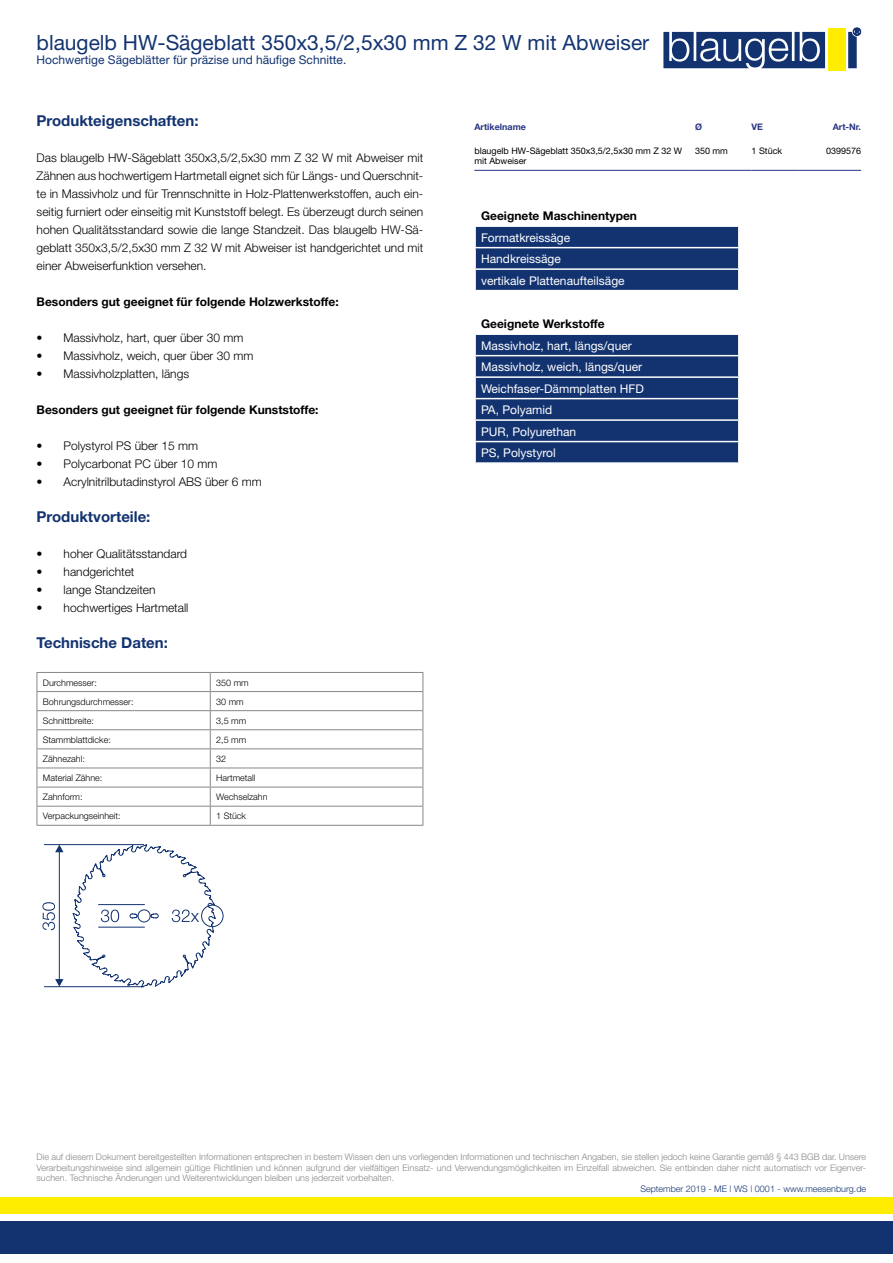
<style>
.page{position:relative;width:893px;height:1263px;background:#fff}
.page>*{position:absolute;margin:0;border:0;box-sizing:border-box;transform-origin:0 0}
.t1{font:21px "Helvetica Neue";color:#133370}
.t2{font:700 15px "Helvetica Neue";color:#133370}
.t3{font:300 12px/18px "Helvetica Neue";color:#000;text-align:justify}
.t4{font:12px/21.5px "Helvetica Neue";color:#fff}
.t5{font:700 12px "Helvetica Neue";color:#000}
.t6{font:12px "Helvetica Neue";color:#133370}
.t7{font:300 9px/10.8px "Helvetica Neue";color:#878787;text-align:justify}
.t8{font:300 9px "Helvetica Neue";color:#000}
.t9{font:9px/10.8px "Helvetica Neue";color:#000}
.t10{font:300 9px "Helvetica Neue";color:#133370}
.t11{font:700 9px "Helvetica Neue";color:#283583}
</style>
<div class="page">
<div style="left:0;top:1222px;width:893px;height:32px;background:#133370"></div>
<div style="left:0;top:1197px;width:893px;height:17px;background:#ffed00"></div>
<svg style="left:663px;top:28px;width:198px;height:40px"></svg>
<div style="left:828px;top:29px;width:17px;height:42px;background:#ffed00"></div>
<hr style="left:37px;top:672px;width:173px;height:1px;background:#878787">
<hr style="left:210px;top:672px;width:213px;height:1px;background:#878787">
<svg style="left:210px;top:673px;width:1px;height:152px"></svg>
<hr style="left:37px;top:691px;width:173px;height:1px;background:#878787">
<hr style="left:210px;top:691px;width:213px;height:1px;background:#878787">
<hr style="left:37px;top:710px;width:173px;height:1px;background:#878787">
<hr style="left:210px;top:710px;width:213px;height:1px;background:#878787">
<hr style="left:37px;top:729px;width:173px;height:1px;background:#878787">
<hr style="left:210px;top:729px;width:213px;height:1px;background:#878787">
<hr style="left:37px;top:748px;width:173px;height:1px;background:#878787">
<hr style="left:210px;top:748px;width:213px;height:1px;background:#878787">
<hr style="left:37px;top:768px;width:173px;height:1px;background:#878787">
<hr style="left:210px;top:768px;width:213px;height:1px;background:#878787">
<hr style="left:37px;top:787px;width:173px;height:1px;background:#878787">
<hr style="left:210px;top:787px;width:213px;height:1px;background:#878787">
<hr style="left:37px;top:806px;width:173px;height:1px;background:#878787">
<svg style="left:37px;top:673px;width:1px;height:152px"></svg>
<hr style="left:210px;top:806px;width:213px;height:1px;background:#878787">
<svg style="left:423px;top:673px;width:1px;height:152px"></svg>
<hr style="left:37px;top:825px;width:173px;height:1px;background:#878787">
<hr style="left:210px;top:825px;width:213px;height:1px;background:#878787">
<hr style="left:44px;top:844px;width:100px;height:1px;background:#133370">
<hr style="left:44px;top:986px;width:100px;height:1px;background:#133370">
<hr style="left:59px;top:851px;width:1px;height:129px;background:#133370">
<svg style="left:55px;top:845px;width:9px;height:7px"></svg>
<svg style="left:55px;top:979px;width:9px;height:8px"></svg>
<svg style="left:42px;top:902px;width:13px;height:28px"></svg>
<div style="left:201px;top:905px;width:23px;height:22px;border:1px solid #133370;border-radius:50%"></div>
<svg style="left:73px;top:844px;width:143px;height:143px"></svg>
<hr style="left:474px;top:170px;width:221px;height:1px;background:#283583">
<hr style="left:695px;top:170px;width:57px;height:1px;background:#283583">
<hr style="left:752px;top:170px;width:47px;height:1px;background:#283583">
<hr style="left:799px;top:170px;width:62px;height:1px;background:#283583">
<div style="left:476px;top:227px;width:262px;height:63px;background:#133370"></div>
<hr style="left:474px;top:247px;width:266px;height:1px;background:#fff">
<hr style="left:474px;top:268px;width:266px;height:2px;background:#fff">
<div style="left:476px;top:335px;width:262px;height:127px;background:#133370"></div>
<hr style="left:474px;top:355px;width:266px;height:1px;background:#fff">
<hr style="left:474px;top:376px;width:266px;height:2px;background:#fff">
<hr style="left:474px;top:398px;width:266px;height:1px;background:#fff">
<hr style="left:474px;top:419px;width:266px;height:2px;background:#fff">
<hr style="left:474px;top:441px;width:266px;height:1px;background:#fff">
<h1 class="t1" style="left:37px;top:30px;width:614px">blaugelb HW-Sägeblatt 350x3,5/2,5x30 mm Z 32 W mit Abweiser</h1>
<p class="t6" style="left:37px;top:53px;width:311px">Hochwertige Sägeblätter für präzise und häufige Schnitte.</p>
<p class="t2" style="left:37px;top:111px;width:163px">Produkteigenschaften:</p>
<p class="t3" style="left:37px;top:148px;width:388px">Das blaugelb HW-Sägeblatt 350x3,5/2,5x30 mm Z 32 W mit Abweiser mit Zähnen aus hochwertigem Hartmetall eignet sich für Längs- und Querschnit&shy;te in Massivholz und für Trennschnitte in Holz-Plattenwerkstoffen, auch ein&shy;seitig furniert oder einseitig mit Kunststoff belegt. Es überzeugt durch seinen hohen Qualitätsstandard sowie die lange Standzeit. Das blaugelb HW-Sä&shy;geblatt 350x3,5/2,5x30 mm Z 32 W mit Abweiser ist handgerichtet und mit einer Abweiserfunktion versehen.</p>
<p class="t5" style="left:37px;top:294px;width:304px">Besonders gut geeignet für folgende Holzwerkstoffe:</p>
<p class="t3" style="left:37px;top:328px;width:208px">• Massivholz, hart, quer über 30 mm</p>
<p class="t3" style="left:37px;top:346px;width:218px">• Massivholz, weich, quer über 30 mm</p>
<p class="t3" style="left:37px;top:364px;width:154px">• Massivholzplatten, längs</p>
<p class="t5" style="left:37px;top:402px;width:283px">Besonders gut geeignet für folgende Kunststoffe:</p>
<p class="t3" style="left:37px;top:436px;width:163px">• Polystyrol PS über 15 mm</p>
<p class="t3" style="left:37px;top:454px;width:183px">• Polycarbonat PC über 10 mm</p>
<p class="t3" style="left:37px;top:472px;width:227px">• Acrylnitrilbutadinstyrol ABS über 6 mm</p>
<p class="t2" style="left:37px;top:507px;width:115px">Produktvorteile:</p>
<p class="t3" style="left:37px;top:544px;width:152px">• hoher Qualitätsstandard</p>
<p class="t3" style="left:37px;top:562px;width:99px">• handgerichtet</p>
<p class="t3" style="left:37px;top:580px;width:121px">• lange Standzeiten</p>
<p class="t3" style="left:37px;top:598px;width:153px">• hochwertiges Hartmetall</p>
<p class="t2" style="left:37px;top:633px;width:133px">Technische Daten:</p>
<p class="t8" style="left:43px;top:677px;width:56px">Durchmesser:</p>
<p class="t8" style="left:216px;top:677px;width:34px">350 mm</p>
<p class="t8" style="left:43px;top:696px;width:92px">Bohrungsdurchmesser:</p>
<p class="t8" style="left:216px;top:696px;width:29px">30 mm</p>
<p class="t8" style="left:43px;top:715px;width:53px">Schnittbreite:</p>
<p class="t8" style="left:216px;top:715px;width:32px">3,5 mm</p>
<p class="t8" style="left:43px;top:734px;width:70px">Stammblattdicke:</p>
<p class="t8" style="left:216px;top:734px;width:32px">2,5 mm</p>
<p class="t8" style="left:43px;top:753px;width:44px">Zähnezahl:</p>
<p class="t8" style="left:216px;top:753px;width:12px">32</p>
<p class="t8" style="left:43px;top:772px;width:61px">Material Zähne:</p>
<p class="t8" style="left:216px;top:772px;width:41px">Hartmetall</p>
<p class="t8" style="left:43px;top:791px;width:41px">Zahnform:</p>
<p class="t8" style="left:216px;top:791px;width:53px">Wechselzahn</p>
<p class="t8" style="left:43px;top:810px;width:79px">Verpackungseinheit:</p>
<p class="t8" style="left:216px;top:810px;width:31px">1 Stück</p>
<p class="t11" style="left:474px;top:121px;width:53px">Artikelname</p>
<p class="t11" style="left:695px;top:121px;width:9px">Ø</p>
<p class="t11" style="left:752px;top:121px;width:13px">VE</p>
<p class="t11" style="left:833px;top:121px;width:30px">Art-Nr.</p>
<p class="t9" style="left:474px;top:145px;width:209px">blaugelb HW-Sägeblatt 350x3,5/2,5x30 mm Z 32 W mit Abweiser</p>
<p class="t9" style="left:695px;top:145px;width:34px">350 mm</p>
<p class="t9" style="left:752px;top:145px;width:32px">1 Stück</p>
<p class="t9" style="left:826px;top:145px;width:37px">0399576</p>
<p class="t5" style="left:481px;top:208px;width:157px">Geeignete Maschinentypen</p>
<p class="t4" style="left:481px;top:226px;width:145px">Formatkreissäge<br>Handkreissäge<br>vertikale Plattenaufteilsäge</p>
<p class="t5" style="left:481px;top:316px;width:125px">Geeignete Werkstoffe</p>
<p class="t4" style="left:481px;top:334px;width:164px">Massivholz, hart, längs/quer<br>Massivholz, weich, längs/quer<br>Weichfaser-Dämmplatten HFD<br>PA, Polyamid<br>PUR, Polyurethan<br>PS, Polystyrol</p>
<p class="t7" style="left:37px;top:1151px;width:831px">Die auf diesem Dokument bereitgestellten Informationen entsprechen in bestem Wissen den uns vorliegenden Informationen und technischen Angaben, sie stellen jedoch keine Garantie gemäß § 443 BGB dar. Unsere Verarbeitungshinweise sind allgemein gültige Richtlinien und können aufgrund der vielfältigen Einsatz- und Verwendungsmöglichkeiten im Einzelfall abweichen. Sie entbinden daher nicht automatisch vor Eigenver&shy;suchen. Technische Änderungen und Weiterentwicklungen bleiben uns jederzeit vorbehalten.</p>
<p class="t10" style="left:640px;top:1183px;width:227px">September 2019 - ME | WS | 0001 - www.meesenburg.de</p>
</div>
